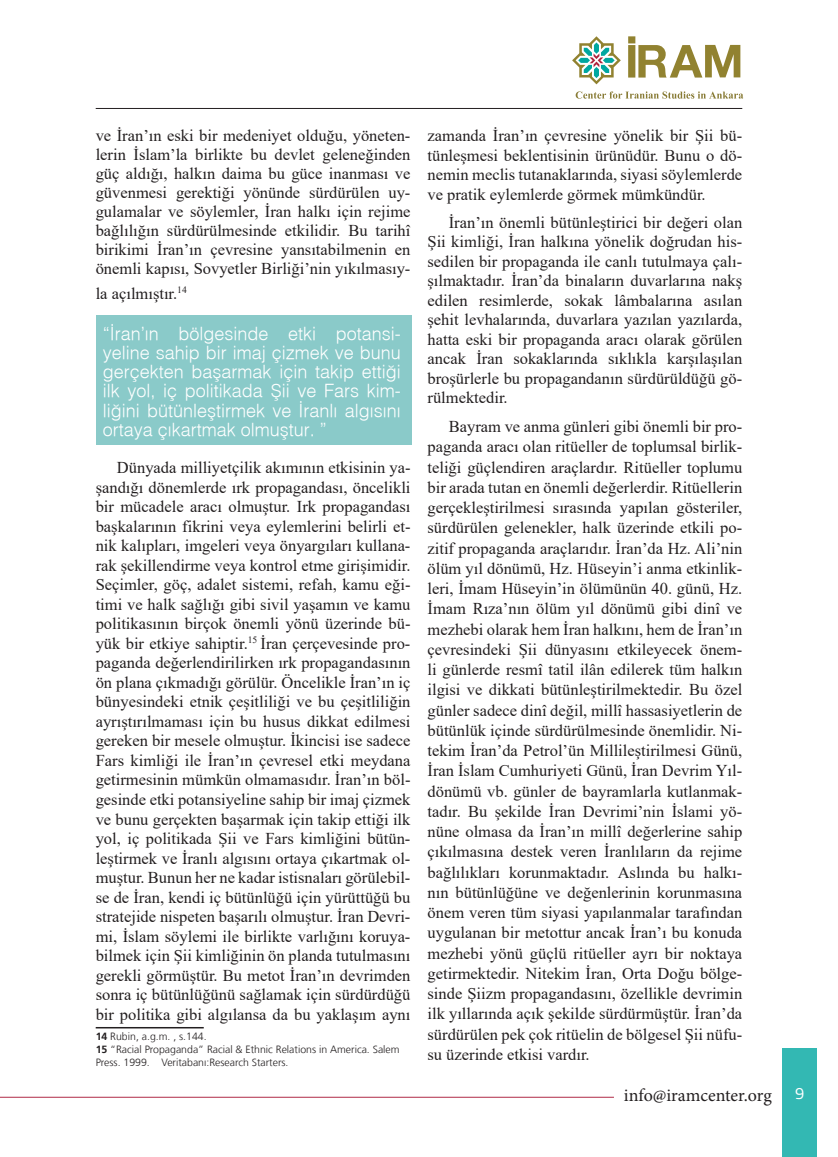
<style>
.page{position:relative;width:838px;height:1157px;background:#fff}
.page>*{position:absolute;margin:0;border:0;box-sizing:border-box;transform-origin:0 0}
.t1{font:300 18px/19px "Helvetica";color:#fff;text-align:justify}
.t2{font:18px "Minion Pro";color:#231f20}
.t3{font:16.5px/19.5px "Times New Roman";color:#231f20;text-align:justify}
.t4{font:16.5px "Titillium";color:#fff}
.t5{font:300 10.5px/12.6px "Frutiger LT Com";color:#231f20}
.s1{font-weight:700}
</style>
<div class="page">
<div style="left:782px;top:1047px;width:34px;height:110px;background:#33b8b3"></div>
<hr style="left:0;top:1097px;width:614px;height:1px;background:#b02b46">
<hr style="left:96px;top:108px;width:646px;height:1px;background:#231f20">
<svg style="left:575px;top:91px;width:168px;height:8px"></svg>
<svg style="left:572px;top:36px;width:49px;height:48px"></svg>
<svg style="left:628px;top:36px;width:112px;height:42px"></svg>
<div style="left:96px;top:315px;width:315px;height:130px;background:#8acac9"></div>
<hr style="left:96px;top:1027px;width:108px;height:1px;background:#231f20">
<p class="t3" style="left:96px;top:126px;width:316px;line-height:18.9px">ve İran’ın eski bir medeniyet olduğu, yöneten&shy;lerin İslam’la birlikte bu devlet geleneğinden güç aldığı, halkın daima bu güce inanması ve güvenmesi gerektiği yönünde sürdürülen uy&shy;gulamalar ve söylemler, İran halkı için rejime bağlılığın sürdürülmesinde etkilidir. Bu tarihî birikimi İran’ın çevresine yansıtabilmenin en önemli kapısı, Sovyetler Birliği’nin yıkılmasıy-</p>
<p class="t3" style="left:96px;top:283px;width:93px">la açılmıştır.<sup>14</sup></p>
<p class="t1" style="left:103px;top:324px;width:300px">“İran’ın bölgesinde etki potansi&shy;yeline sahip bir imaj çizmek ve bunu gerçekten başarmak için takip ettiği ilk yol, iç politikada Şii ve Fars kim&shy;liğini bütünleştirmek ve İranlı algısını ortaya çıkartmak olmuştur. ”</p>
<p class="t3" style="left:96px;top:457px;width:316px;text-indent:21px">Dünyada milliyetçilik akımının etkisinin ya&shy;şandığı dönemlerde ırk propagandası, öncelikli bir mücadele aracı olmuştur. Irk propagandası başkalarının fikrini veya eylemlerini belirli et&shy;nik kalıpları, imgeleri veya önyargıları kullana&shy;rak şekillendirme veya kontrol etme girişimidir.<br>Seçimler, göç, adalet sistemi, refah, kamu eği&shy;timi ve halk sağlığı gibi sivil yaşamın ve kamu politikasının birçok önemli yönü üzerinde bü&shy;yük bir etkiye sahiptir.<sup>15</sup> İran çerçevesinde pro&shy;paganda değerlendirilirken ırk propagandasının ön plana çıkmadığı görülür. Öncelikle İran’ın iç bünyesindeki etnik çeşitliliği ve bu çeşitliliğin ayrıştırılmaması için bu husus dikkat edilmesi gereken bir mesele olmuştur. İkincisi ise sadece Fars kimliği ile İran’ın çevresel etki meydana getirmesinin mümkün olmamasıdır. İran’ın böl&shy;gesinde etki potansiyeline sahip bir imaj çizmek ve bunu gerçekten başarmak için takip ettiği ilk yol, iç politikada Şii ve Fars kimliğini bütün&shy;leştirmek ve İranlı algısını ortaya çıkartmak ol&shy;muştur. Bunun her ne kadar istisnaları görülebil&shy;se de İran, kendi iç bütünlüğü için yürüttüğü bu stratejide nispeten başarılı olmuştur. İran Devri&shy;mi, İslam söylemi ile birlikte varlığını koruya&shy;bilmek için Şii kimliğinin ön planda tutulmasını gerekli görmüştür. Bu metot İran’ın devrimden sonra iç bütünlüğünü sağlamak için sürdürdüğü bir politika gibi algılansa da bu yaklaşım aynı</p>
<p class="t5" style="left:96px;top:1030px;width:305px"><span class="s1">14</span> Rubin, a.g.m. , s.144.<br><span class="s1">15</span> “Racial Propaganda” Racial &amp; Ethnic Relations in America. Salem<br>Press. 1999. Veritabanı:Research Starters.</p>
<p class="t3" style="left:427px;top:125px;width:316px">zamanda İran’ın çevresine yönelik bir Şii bü&shy;tünleşmesi beklentisinin ürünüdür. Bunu o dö&shy;nemin meclis tutanaklarında, siyasi söylemlerde ve pratik eylemlerde görmek mümkündür.</p>
<p class="t3" style="left:427px;top:212px;width:316px;text-indent:21px">İran’ın önemli bütünleştirici bir değeri olan Şii kimliği, İran halkına yönelik doğrudan his&shy;sedilen bir propaganda ile canlı tutulmaya çalı&shy;şılmaktadır. İran’da binaların duvarlarına nakş edilen resimlerde, sokak lâmbalarına asılan şehit levhalarında, duvarlara yazılan yazılarda, hatta eski bir propaganda aracı olarak görülen ancak İran sokaklarında sıklıkla karşılaşılan broşürlerle bu propagandanın sürdürüldüğü gö&shy;rülmektedir.</p>
<p class="t3" style="left:427px;top:416px;width:316px;line-height:20.2px;text-indent:21px">Bayram ve anma günleri gibi önemli bir pro&shy;paganda aracı olan ritüeller de toplumsal birlik&shy;teliği güçlendiren araçlardır. Ritüeller toplumu bir arada tutan en önemli değerlerdir. Ritüellerin gerçekleştirilmesi sırasında yapılan gösteriler, sürdürülen gelenekler, halk üzerinde etkili po&shy;zitif propaganda araçlarıdır. İran’da Hz. Ali’nin ölüm yıl dönümü, Hz. Hüseyin’i anma etkinlik&shy;leri, İmam Hüseyin’in ölümünün 40. günü, Hz.<br>İmam Rıza’nın ölüm yıl dönümü gibi dinî ve mezhebi olarak hem İran halkını, hem de İran’ın çevresindeki Şii dünyasını etkileyecek önem&shy;li günlerde resmî tatil ilân edilerek tüm halkın ilgisi ve dikkati bütünleştirilmektedir. Bu özel günler sadece dinî değil, millî hassasiyetlerin de bütünlük içinde sürdürülmesinde önemlidir. Ni&shy;tekim İran’da Petrol’ün Millileştirilmesi Günü, İran İslam Cumhuriyeti Günü, İran Devrim Yıl&shy;dönümü vb. günler de bayramlarla kutlanmak&shy;tadır. Bu şekilde İran Devrimi’nin İslami yö&shy;nüne olmasa da İran’ın millî değerlerine sahip çıkılmasına destek veren İranlıların da rejime bağlılıkları korunmaktadır. Aslında bu halkı&shy;nın bütünlüğüne ve değenlerinin korunmasına önem veren tüm siyasi yapılanmalar tarafından uygulanan bir metottur ancak İran’ı bu konuda mezhebi yönü güçlü ritüeller ayrı bir noktaya getirmektedir. Nitekim İran, Orta Doğu bölge&shy;sinde Şiizm propagandasını, özellikle devrimin ilk yıllarında açık şekilde sürdürmüştür. İran’da sürdürülen pek çok ritüelin de bölgesel Şii nüfu&shy;su üzerinde etkisi vardır.</p>
<p class="t2" style="left:624px;top:1082px;width:149px">info@iramcenter.org</p>
<p class="t4" style="left:795px;top:1081px;width:11px">9</p>
</div>
